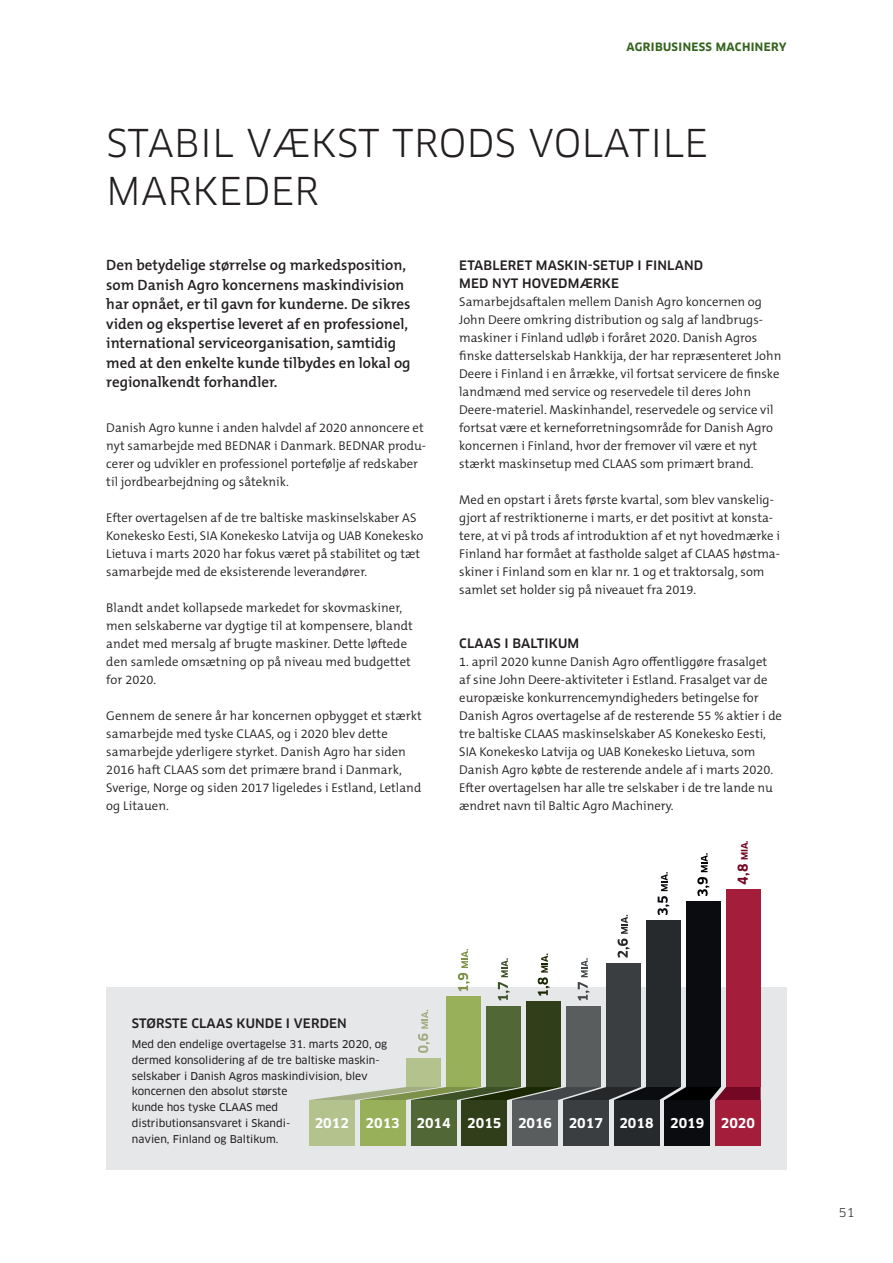
<style>
.page{position:relative;width:893px;height:1263px;background:#fff}
.page>*{position:absolute;margin:0;border:0;box-sizing:border-box;transform-origin:0 0}
.t1{font:37.5px/48px "Clan Pro";letter-spacing:.01em;color:#231f20}
.t2{font:600 15px/19.5px "The Mix B W6";color:#231f20}
.t3{font:700 13.35px "Clan Pro";color:#fff}
.t4{font:300 12.75px/18px "The Mix B W4";color:#231f20}
.t5{font:500 12.75px/18px "Clan Pro";letter-spacing:.01em;color:#231f20}
.t6{font:12px "Clan Pro";color:#231f20}
.t7{font:700 11.25px "Clan Pro";letter-spacing:.035em;color:#34641d}
.t8{font:10.5px/15.8px "Clan OT News";color:#231f20}
.t9{font:700 8.85px "Clan Pro";color:#740724}
.s1{font-size:13.35px}
</style>
<div class="page">
<div style="left:106px;top:987px;width:681px;height:182px;background:#e6e7e9"></div>
<div style="left:646px;top:921px;width:35px;height:166px;background:#262a2d"></div>
<div style="left:726px;top:889px;width:35px;height:198px;background:#a41e3c"></div>
<div style="left:686px;top:902px;width:35px;height:185px;background:#0b0c10"></div>
<div style="left:606px;top:963px;width:35px;height:124px;background:#3b3e41"></div>
<div style="left:566px;top:1006px;width:35px;height:81px;background:#5a5d5e"></div>
<div style="left:526px;top:1001px;width:35px;height:86px;background:#303f19"></div>
<div style="left:486px;top:1006px;width:35px;height:81px;background:#516736"></div>
<div style="left:447px;top:997px;width:34px;height:90px;background:#98b059"></div>
<div style="left:407px;top:1058px;width:34px;height:29px;background:#b4c28e"></div>
<div style="left:512px;top:1100px;width:46px;height:45px;background:#5a5d5e"></div>
<div style="left:462px;top:1100px;width:45px;height:45px;background:#303f19"></div>
<div style="left:411px;top:1100px;width:45px;height:45px;background:#516736"></div>
<div style="left:563px;top:1100px;width:45px;height:45px;background:#3b3e41"></div>
<div style="left:614px;top:1100px;width:45px;height:45px;background:#262a2d"></div>
<div style="left:664px;top:1100px;width:46px;height:45px;background:#0b0c10"></div>
<div style="left:715px;top:1100px;width:46px;height:45px;background:#a41e3c"></div>
<svg style="left:310px;top:1087px;width:451px;height:13px;background:#636053"></svg>
<div style="left:360px;top:1100px;width:45px;height:45px;background:#98b059"></div>
<div style="left:309px;top:1100px;width:46px;height:45px;background:#b4c28e"></div>
<svg style="left:418px;top:1010px;width:12px;height:43px"></svg>
<svg style="left:458px;top:949px;width:12px;height:42px"></svg>
<svg style="left:498px;top:958px;width:12px;height:42px"></svg>
<svg style="left:538px;top:953px;width:12px;height:43px"></svg>
<svg style="left:578px;top:958px;width:12px;height:42px"></svg>
<svg style="left:618px;top:915px;width:12px;height:43px"></svg>
<svg style="left:657px;top:872px;width:12px;height:43px"></svg>
<svg style="left:697px;top:853px;width:12px;height:43px"></svg>
<p class="t7" style="left:626px;top:41px;width:162px">AGRIBUSINESS MACHINERY</p>
<h1 class="t1" style="left:106px;top:119px;width:603px">STABIL VÆKST TRODS VOLATILE<br>MARKEDER</h1>
<p class="t2" style="left:106px;top:255px;width:306px">Den betydelige størrelse og markedsposition, som Danish Agro koncernens maskindivision har opnået, er til gavn for kunderne. De sikres viden og ekspertise leveret af en professionel, international serviceorganisation, samtidig med at den enkelte kunde tilbydes en lokal og regionalkendt forhandler.</p>
<p class="t4" style="left:106px;top:419px;width:321px">Danish Agro kunne i anden halvdel af 2020 annoncere et nyt samarbejde med BEDNAR i Danmark. BEDNAR produ&shy;cerer og udvikler en professionel portefølje af redskaber til jordbearbejdning og såteknik.</p>
<p class="t4" style="left:106px;top:509px;width:319px">Efter overtagelsen af de tre baltiske maskinselskaber AS Konekesko Eesti, SIA Konekesko Latvija og UAB Konekesko Lietuva i marts 2020 har fokus været på stabilitet og tæt samarbejde med de eksisterende leverandører.</p>
<p class="t4" style="left:106px;top:599px;width:308px">Blandt andet kollapsede markedet for skovmaskiner, men selskaberne var dygtige til at kompensere, blandt andet med mersalg af brugte maskiner. Dette løftede den samlede omsætning op på niveau med budgettet for 2020.</p>
<p class="t4" style="left:106px;top:707px;width:317px">Gennem de senere år har koncernen opbygget et stærkt samarbejde med tyske CLAAS, og i 2020 blev dette samarbejde yderligere styrket. Danish Agro har siden 2016 haft CLAAS som det primære brand i Danmark, Sverige, Norge og siden 2017 ligeledes i Estland, Letland og Litauen.</p>
<p class="t5" style="left:459px;top:256px;width:245px">ETABLERET MASKIN-SETUP I FINLAND<br>MED NYT HOVEDMÆRKE</p>
<p class="t4" style="left:459px;top:293px;width:324px">Samarbejdsaftalen mellem Danish Agro koncernen og John Deere omkring distribution og salg af landbrugs&shy;maskiner i Finland udløb i foråret 2020. Danish Agros finske datterselskab Hankkija, der har repræsenteret John Deere i Finland i en årrække, vil fortsat servicere de finske landmænd med service og reservedele til deres John Deere-materiel. Maskinhandel, reservedele og service vil fortsat være et kerneforretningsområde for Danish Agro koncernen i Finland, hvor der fremover vil være et nyt stærkt maskinsetup med CLAAS som primært brand.</p>
<p class="t4" style="left:459px;top:491px;width:322px">Med en opstart i årets første kvartal, som blev vanskelig&shy;gjort af restriktionerne i marts, er det positivt at konsta&shy;tere, at vi på trods af introduktion af et nyt hovedmærke i Finland har formået at fastholde salget af CLAAS høstma&shy;skiner i Finland som en klar nr. 1 og et traktorsalg, som samlet set holder sig på niveauet fra 2019.</p>
<p class="t5" style="left:459px;top:635px;width:121px">CLAAS I BALTIKUM</p>
<p class="t4" style="left:459px;top:653px;width:324px">1. april 2020 kunne Danish Agro offentliggøre frasalget<br>af sine John Deere-aktiviteter i Estland. Frasalget var de europæiske konkurrencemyndigheders betingelse for Danish Agros overtagelse af de resterende 55 % aktier i de tre baltiske CLAAS maskinselskaber AS Konekesko Eesti, SIA Konekesko Latvija og UAB Konekesko Lietuva, som Danish Agro købte de resterende andele af i marts 2020.<br>Efter overtagelsen har alle tre selskaber i de tre lande nu ændret navn til Baltic Agro Machinery.</p>
<p class="t9" style="left:739px;top:884px;width:46px;rotate:-90deg"><span class="s1">4,8</span> MIA.</p>
<p class="t5" style="left:132px;top:1014px;width:216px">STØRSTE CLAAS KUNDE I VERDEN</p>
<p class="t8" style="left:132px;top:1036px;width:257px">Med den endelige overtagelse 31. marts 2020, og dermed konsolidering af de tre baltiske maskin&shy;selskaber i Danish Agros maskindivision, blev koncernen den absolut største<br>kunde hos tyske CLAAS med distributionsansvaret i Skandi-<br>navien, Finland og Baltikum.</p>
<p class="t3" style="left:315px;top:1115px;width:36px">2012</p>
<p class="t3" style="left:366px;top:1115px;width:36px">2013</p>
<p class="t3" style="left:416px;top:1115px;width:340px">2014 2015 2016 2017 2018 2019 2020</p>
<p class="t6" style="left:839px;top:1205px;width:17px">51</p>
</div>
